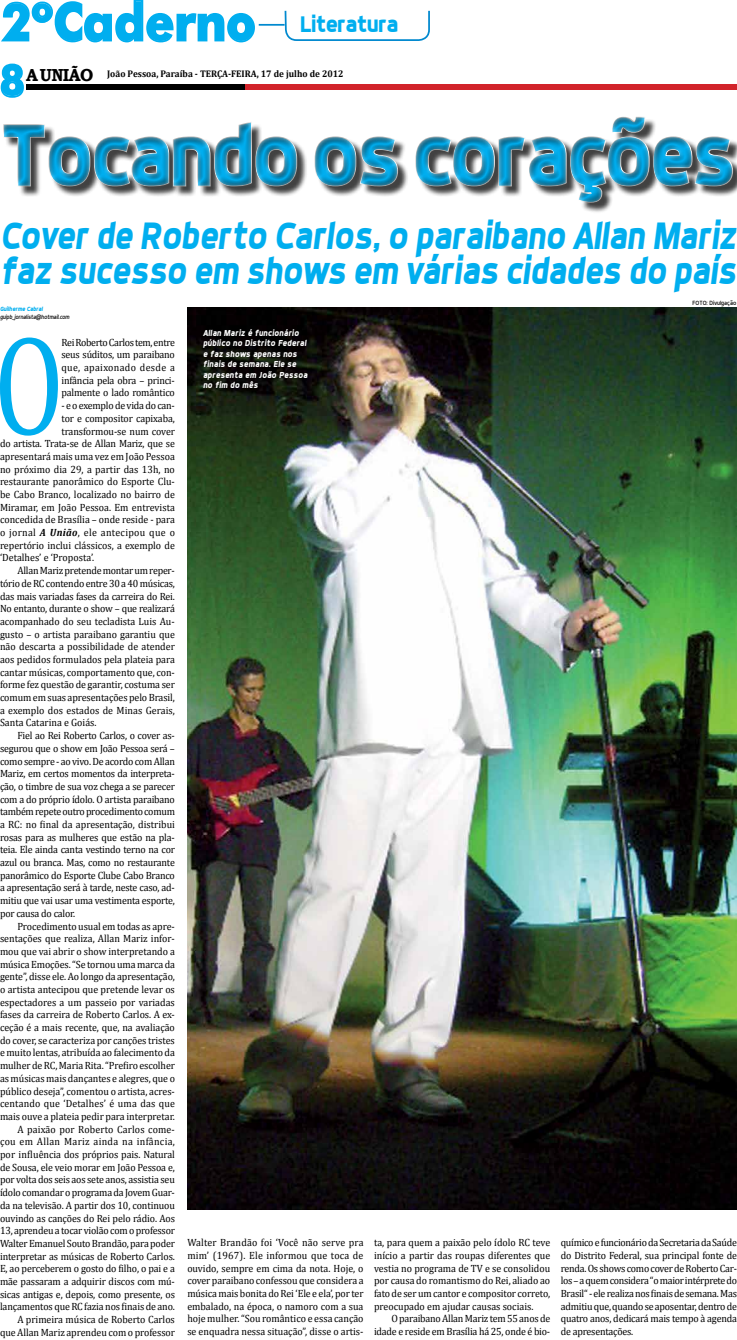
<style>
.page{position:relative;width:737px;height:1340px;background:#fff}
.page>*{position:absolute;margin:0;border:0;box-sizing:border-box;transform-origin:0 0}
.t1{font:143.76px "Cambria";color:#00aeef;scale:.75 1}
.t2{font:700 87.5px "Dyno";letter-spacing:-.035em;color:#00aeef;scale:.95 1}
.t3{font:700 52.5px "Futura BT";color:#00aeef;scale:.9 1}
.t4{font:700 43.75px "Futura BT";color:#00aeef;scale:.9 1}
.t5{font:italic 700 38.5px/35px "Dyno";letter-spacing:-.01em;color:#00aeef;scale:.9 1}
.t6{font:700 22.75px "Dyno";letter-spacing:-.03em;color:#00aeef}
.t7{font:10.5px/12.7px "Cambria";letter-spacing:-.01em;color:#000;text-align:justify;scale:.95 1}
.t8{font:10.5px "Cambria";letter-spacing:.03em;color:#000;scale:.95 1}
.t9{font:10.5px "Cambria";letter-spacing:.01em;color:#000;scale:.95 1}
.t10{font:10.5px "Cambria";letter-spacing:.015em;color:#000;scale:.95 1}
.t11{font:700 9.62px "Cambria";color:#000;scale:.95 1}
.t12{font:italic 700 8.75px/10.5px "Dyno";letter-spacing:.02em;color:#fff;scale:.95 1}
.t13{font:italic 6.12px/7.4px "Dyno";letter-spacing:-.01em;color:#000;scale:.95 1}
.t14{font:6.12px "Dyno";color:#000}
.s1{font-family:"Bookman Old Style";font-size:17.41px}
.s2{font-weight:700;color:#00aeef}
.s3{font-weight:700;font-style:italic}
</style>
<div class="page">
<svg style="left:0;top:0;width:734px;height:204px"></svg>
<img style="left:187px;top:307px;width:550px;height:902px">
<p class="t3" style="left:2px;top:-10px;width:284px">2ºCaderno</p>
<p class="t4" style="left:0;top:54px;width:29px">8</p>
<p class="t6" style="left:300px;top:10px;width:100px">Literatura</p>
<p class="t11" style="left:26px;top:67px;width:336px"><span class="s1">AUNIÃO</span> João Pessoa, Paraíba - TERÇA-FEIRA, 17 de julho de 2012</p>
<h2 class="t2" style="left:0;top:102px;width:776px">Tocando os corações</h2>
<p class="t5" style="left:0;top:217px;width:819px">Cover de Roberto Carlos, o paraibano Allan Mariz faz sucesso em shows em várias cidades do país</p>
<p class="t13" style="left:0;top:305px;width:75px"><span class="s2">Guilherme Cabral </span>guipb_jornalista@hotmail.com</p>
<p class="t1" style="left:-6px;top:301px;width:95px">O</p>
<p class="t7" style="left:61px;top:336px;width:121px">Rei Roberto Carlos tem, entre seus súditos, um paraibano que, apaixonado desde a infância pela obra – princi&shy;palmente o lado romântico</p>
<p class="t7" style="left:61px;top:399px;width:121px">- e o exemplo de vida do can-</p>
<p class="t7" style="left:61px;top:412px;width:121px">tor e compositor capixaba,</p>
<p class="t7" style="left:61px;top:424px;width:121px">transformou-se num cover</p>
<p class="t7" style="left:0;top:437px;width:186px">do artista. Trata-se de Allan Mariz, que se</p>
<p class="t7" style="left:0;top:450px;width:186px">apresentará mais uma vez em João Pessoa</p>
<p class="t7" style="left:0;top:462px;width:186px">no próximo dia 29, a partir das 13h, no</p>
<p class="t7" style="left:0;top:475px;width:186px">restaurante panorâmico do Esporte Clu-</p>
<p class="t7" style="left:0;top:488px;width:186px">be Cabo Branco, localizado no bairro de</p>
<p class="t7" style="left:0;top:500px;width:186px">Miramar, em João Pessoa. Em entrevista</p>
<p class="t7" style="left:0;top:513px;width:186px">concedida de Brasília – onde reside - para</p>
<p class="t8" style="left:0;top:526px;width:186px">o jornal <span class="s3">A União</span>, ele antecipou que o</p>
<p class="t7" style="left:0;top:539px;width:186px">repertório inclui clássicos, a exemplo de</p>
<p class="t7" style="left:0;top:551px;width:101px">‘Detalhes’ e ‘Proposta’.</p>
<p class="t7" style="left:17px;top:564px;width:167px">Allan Mariz pretende montar um reper-</p>
<p class="t7" style="left:0;top:577px;width:186px">tório de RC contendo entre 30 a 40 músicas,</p>
<p class="t7" style="left:0;top:589px;width:186px">das mais variadas fases da carreira do Rei.</p>
<p class="t7" style="left:0;top:602px;width:186px">No entanto, durante o show – que realizará</p>
<p class="t7" style="left:0;top:615px;width:186px">acompanhado do seu tecladista Luis Au-</p>
<p class="t7" style="left:0;top:627px;width:186px">gusto – o artista paraibano garantiu que</p>
<p class="t7" style="left:0;top:640px;width:186px">não descarta a possibilidade de atender</p>
<p class="t7" style="left:0;top:653px;width:186px">aos pedidos formulados pela plateia para</p>
<p class="t7" style="left:0;top:665px;width:186px">cantar músicas, comportamento que, con-</p>
<p class="t7" style="left:0;top:678px;width:186px">forme fez questão de garantir, costuma ser</p>
<p class="t7" style="left:0;top:691px;width:186px">comum em suas apresentações pelo Brasil,</p>
<p class="t7" style="left:0;top:703px;width:186px">a exemplo dos estados de Minas Gerais,</p>
<p class="t7" style="left:0;top:716px;width:103px">Santa Catarina e Goiás.</p>
<p class="t7" style="left:17px;top:729px;width:167px">Fiel ao Rei Roberto Carlos, o cover as-</p>
<p class="t7" style="left:0;top:742px;width:186px">segurou que o show em João Pessoa será –</p>
<p class="t7" style="left:0;top:754px;width:186px">como sempre - ao vivo. De acordo com Allan</p>
<p class="t7" style="left:0;top:767px;width:186px">Mariz, em certos momentos da interpreta-</p>
<p class="t7" style="left:0;top:780px;width:186px">ção, o timbre de sua voz chega a se parecer</p>
<p class="t7" style="left:0;top:792px;width:186px">com a do próprio ídolo. O artista paraibano</p>
<p class="t7" style="left:0;top:805px;width:186px">também repete outro procedimento comum</p>
<p class="t7" style="left:0;top:818px;width:186px">a RC: no final da apresentação, distribui</p>
<p class="t7" style="left:0;top:830px;width:186px">rosas para as mulheres que estão na pla-</p>
<p class="t7" style="left:0;top:843px;width:186px">teia. Ele ainda canta vestindo terno na cor</p>
<p class="t7" style="left:0;top:856px;width:186px">azul ou branca. Mas, como no restaurante</p>
<p class="t7" style="left:0;top:868px;width:186px">panorâmico do Esporte Clube Cabo Branco</p>
<p class="t7" style="left:0;top:881px;width:186px">a apresentação será à tarde, neste caso, ad-</p>
<p class="t7" style="left:0;top:894px;width:186px">mitiu que vai usar uma vestimenta esporte,</p>
<p class="t7" style="left:0;top:906px;width:81px">por causa do calor.</p>
<p class="t7" style="left:17px;top:919px;width:167px">Procedimento usual em todas as apre-</p>
<p class="t7" style="left:0;top:932px;width:186px">sentações que realiza, Allan Mariz infor-</p>
<p class="t7" style="left:0;top:945px;width:186px">mou que vai abrir o show interpretando a</p>
<p class="t7" style="left:0;top:957px;width:186px">música Emoções. “Se tornou uma marca da</p>
<p class="t7" style="left:0;top:970px;width:186px">gente”, disse ele. Ao longo da apresentação,</p>
<p class="t7" style="left:0;top:983px;width:186px">o artista antecipou que pretende levar os</p>
<p class="t7" style="left:0;top:995px;width:186px">espectadores a um passeio por variadas</p>
<p class="t7" style="left:0;top:1008px;width:186px">fases da carreira de Roberto Carlos. A ex-</p>
<p class="t7" style="left:0;top:1021px;width:186px">ceção é a mais recente, que, na avaliação</p>
<p class="t7" style="left:0;top:1033px;width:186px">do cover, se caracteriza por canções tristes</p>
<p class="t7" style="left:0;top:1046px;width:186px">e muito lentas, atribuída ao falecimento da</p>
<p class="t7" style="left:0;top:1059px;width:186px">mulher de RC, Maria Rita. “Prefiro escolher</p>
<p class="t7" style="left:0;top:1071px;width:186px">as músicas mais dançantes e alegres, que o</p>
<p class="t7" style="left:0;top:1084px;width:186px">público deseja”, comentou o artista, acres-</p>
<p class="t9" style="left:0;top:1097px;width:186px">centando que ‘Detalhes’ é uma das que</p>
<p class="t7" style="left:0;top:1109px;width:186px">mais ouve a plateia pedir para interpretar.</p>
<p class="t10" style="left:17px;top:1122px;width:167px">A paixão por Roberto Carlos come-</p>
<p class="t8" style="left:0;top:1135px;width:186px">çou em Allan Mariz ainda na infância,</p>
<p class="t7" style="left:0;top:1148px;width:186px">por influência dos próprios pais. Natural</p>
<p class="t7" style="left:0;top:1160px;width:186px">de Sousa, ele veio morar em João Pessoa e,</p>
<p class="t7" style="left:0;top:1173px;width:185px">por volta dos seis aos sete anos, assistia seu</p>
<p class="t7" style="left:0;top:1186px;width:186px">ídolo comandar o programa da Jovem Guar-</p>
<p class="t7" style="left:0;top:1198px;width:186px">da na televisão. A partir dos 10, continuou</p>
<p class="t7" style="left:0;top:1211px;width:186px">ouvindo as canções do Rei pelo rádio. Aos</p>
<p class="t7" style="left:0;top:1224px;width:186px">13, aprendeu a tocar violão com o professor</p>
<p class="t7" style="left:0;top:1236px;width:186px">Walter Emanuel Souto Brandão, para poder</p>
<p class="t7" style="left:0;top:1249px;width:186px">interpretar as músicas de Roberto Carlos.</p>
<p class="t7" style="left:0;top:1262px;width:186px">E, ao perceberem o gosto do filho, o pai e a</p>
<p class="t7" style="left:0;top:1274px;width:186px">mãe passaram a adquirir discos com mú-</p>
<p class="t7" style="left:0;top:1287px;width:186px">sicas antigas e, depois, como presente, os</p>
<p class="t7" style="left:0;top:1300px;width:186px">lançamentos que RC fazia nos finais de ano.</p>
<p class="t7" style="left:17px;top:1312px;width:167px">A primeira música de Roberto Carlos</p>
<p class="t7" style="left:0;top:1325px;width:186px">que Allan Mariz aprendeu com o professor</p>
<p class="t12" style="left:203px;top:327px;width:111px">Allan Mariz é funcionário público no Distrito Federal e faz shows apenas nos finais de semana. Ele se apresenta em João Pessoa no fim do mês</p>
<p class="t14" style="left:692px;top:299px;width:45px">FOTO: Divulgação</p>
<p class="t7" style="left:187px;top:1236px;width:187px">Walter Brandão foi ‘Você não serve pra mim’ (1967). Ele informou que toca de ouvido, sempre em cima da nota. Hoje, o cover paraibano confessou que considera a música mais bonita do Rei ‘Ele e ela’, por ter embalado, na época, o namoro com a sua hoje mulher. “Sou romântico e essa canção se enquadra nessa situação”, disse o artis-</p>
<p class="t7" style="left:374px;top:1236px;width:187px">ta, para quem a paixão pelo ídolo RC teve</p>
<p class="t7" style="left:374px;top:1248px;width:187px">início a partir das roupas diferentes que</p>
<p class="t7" style="left:374px;top:1261px;width:187px">vestia no programa de TV e se consolidou</p>
<p class="t7" style="left:374px;top:1274px;width:187px">por causa do romantismo do Rei, aliado ao</p>
<p class="t7" style="left:374px;top:1286px;width:187px">fato de ser um cantor e compositor correto,</p>
<p class="t7" style="left:374px;top:1299px;width:169px">preocupado em ajudar causas sociais.</p>
<p class="t7" style="left:391px;top:1312px;width:169px">O paraibano Allan Mariz tem 55 anos de</p>
<p class="t7" style="left:374px;top:1325px;width:187px">idade e reside em Brasília há 25, onde é bio-</p>
<p class="t7" style="left:561px;top:1236px;width:187px">químico e funcionário da Secretaria da Saúde do Distrito Federal, sua principal fonte de renda. Os shows como cover de Roberto Car&shy;los – a quem considera “o maior intérprete do Brasil“ - ele realiza nos finais de semana. Mas admitiu que, quando se aposentar, dentro de quatro anos, dedicará mais tempo à agenda de apresentações.</p>
</div>
